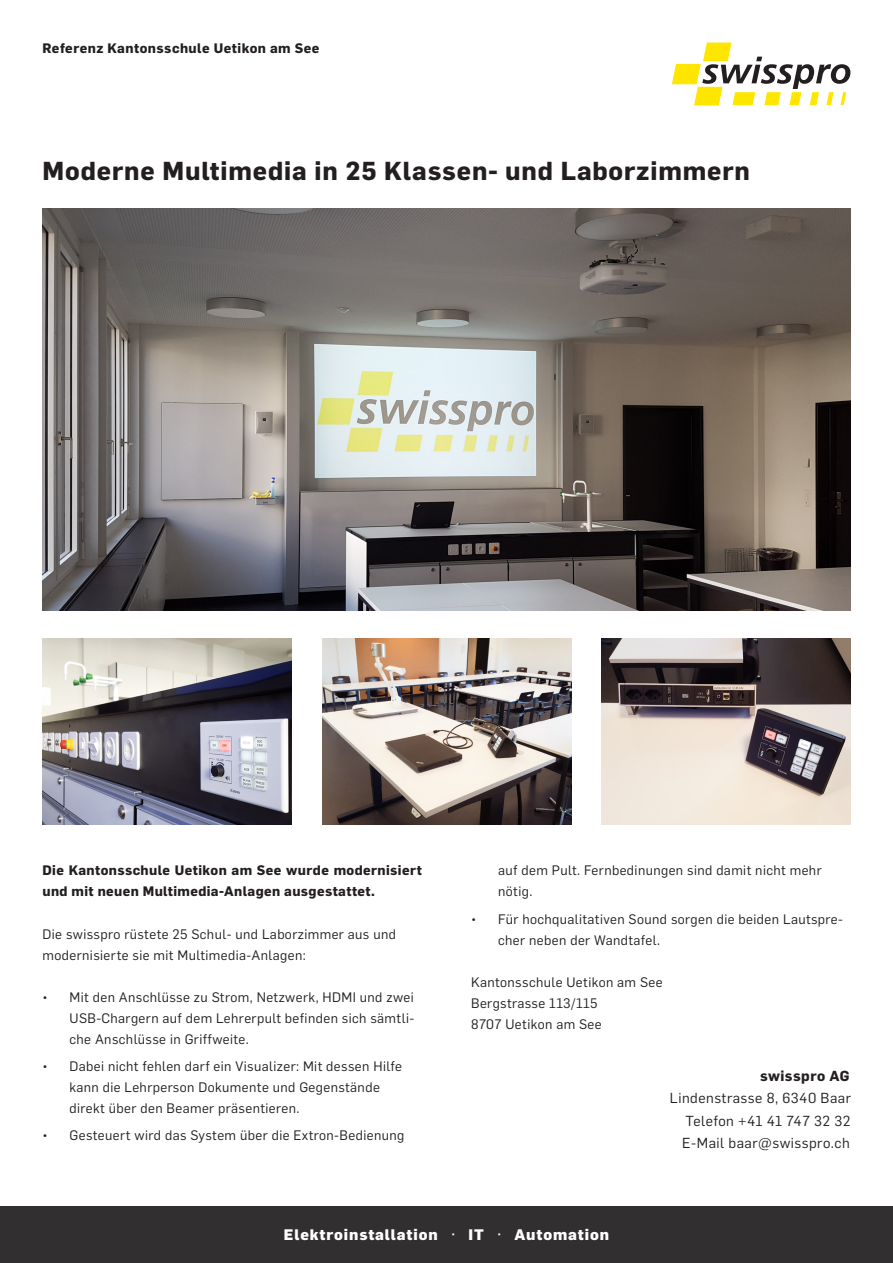
<style>
.page{position:relative;width:893px;height:1263px;background:#fff}
.page>*{position:absolute;margin:0;border:0;box-sizing:border-box;transform-origin:0 0}
.t1{font:700 25.5px "Flama";letter-spacing:.035em;color:#231f20}
.t2{font:800 15px "Flama";letter-spacing:.06em;color:#fff}
.t3{font:14.25px/22.5px "Flama";letter-spacing:.035em;color:#231f20;text-align:justify}
.t4{font:700 14.25px "Flama";letter-spacing:.035em;color:#231f20}
.t5{font:13.5px/21px "Flama";letter-spacing:.03em;color:#231f20}
.t6{font:700 13.5px/21px "Flama";letter-spacing:.03em;color:#231f20}
</style>
<div class="page">
<svg style="left:672px;top:43px;width:178px;height:62px"></svg>
<div style="left:0;top:1206px;width:893px;height:57px;background:#312f30"></div>
<img style="left:43px;top:209px;width:807px;height:401px">
<img style="left:43px;top:638px;width:249px;height:187px">
<img style="left:323px;top:638px;width:249px;height:187px">
<img style="left:601px;top:638px;width:249px;height:187px">
<p class="t6" style="left:43px;top:37px;width:278px">Referenz Kantonsschule Uetikon am See</p>
<h1 class="t1" style="left:43px;top:152px;width:709px">Moderne Multimedia in 25 Klassen- und Laborzimmern</h1>
<p class="t6" style="left:43px;top:859px;width:381px">Die Kantonsschule Uetikon am See wurde modernisiert und mit neuen Multimedia-Anlagen ausgestattet.</p>
<p class="t5" style="left:43px;top:922px;width:355px">Die swisspro rüstete 25 Schul- und Laborzimmer aus und modernisierte sie mit Multimedia-Anlagen:</p>
<p class="t5" style="left:70px;top:985px;width:346px;text-align:justify;text-indent:-27px">• Mit den Anschlüsse zu Strom, Netzwerk, HDMI und zwei USB-Chargern auf dem Lehrerpult befinden sich sämtli&shy;che Anschlüsse in Griffweite.</p>
<p class="t5" style="left:70px;top:1054px;width:334px;text-indent:-27px">• Dabei nicht fehlen darf ein Visualizer: Mit dessen Hilfe kann die Lehrperson Dokumente und Gegenstände direkt über den Beamer präsentieren.</p>
<p class="t5" style="left:43px;top:1123px;width:363px">• Gesteuert wird das System über die Extron-Bedienung</p>
<p class="t5" style="left:498px;top:859px;width:325px">auf dem Pult. Fernbedinungen sind damit nicht mehr nötig.</p>
<p class="t5" style="left:498px;top:907px;width:346px;text-indent:-27px">• Für hochqualitativen Sound sorgen die beiden Lautspre&shy;cher neben der Wandtafel.</p>
<p class="t5" style="left:471px;top:970px;width:193px">Kantonsschule Uetikon am See<br>Bergstrasse 113/115<br>8707 Uetikon am See</p>
<p class="t4" style="left:760px;top:1065px;width:91px">swisspro AG</p>
<p class="t3" style="left:682px;top:1086px;width:170px;text-indent:-12px">Lindenstrasse 8, 6340 Baar Telefon +41 41 747 32 32<br>E-Mail baar@swisspro.ch</p>
<p class="t2" style="left:284px;top:1223px;width:327px">Elektroinstallation . IT . Automation</p>
</div>
